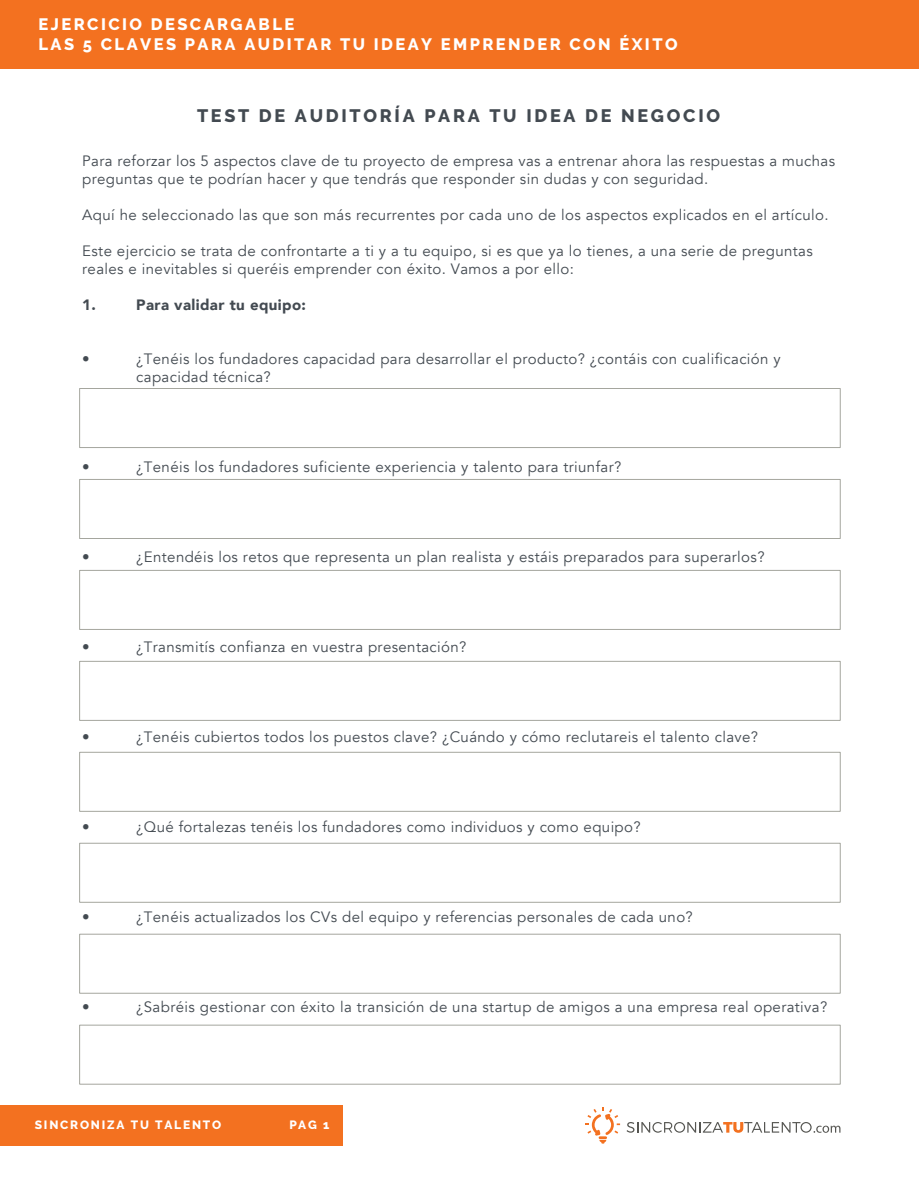
<style>
.page{position:relative;width:919px;height:1188px;background:#fff}
.page>*{position:absolute;margin:0;border:0;box-sizing:border-box;transform-origin:0 0}
.t1{font:800 18px "Raleway";letter-spacing:.15em;color:#434a51}
.t2{font:800 16.5px/19.8px "Raleway";letter-spacing:.145em;color:#fff}
.t3{font:15px/18px "Avenir";letter-spacing:.025em;color:#434a51}
.t4{font:900 15px "Avenir";letter-spacing:.025em;color:#434a51}
.t5{font:800 12px "Raleway";letter-spacing:.145em;color:#fff}
</style>
<div class="page">
<div style="left:1px;top:1105px;width:342px;height:41px;background:#f37120"></div>
<div style="left:1px;top:0;width:918px;height:69px;background:#f37120"></div>
<svg style="left:627px;top:1122px;width:213px;height:11px"></svg>
<svg style="left:586px;top:1107px;width:34px;height:37px"></svg>
<div style="left:79px;top:388px;width:761px;height:60px;border:1px solid #a5a69e"></div>
<div style="left:79px;top:479px;width:761px;height:60px;border:1px solid #a5a69e"></div>
<div style="left:79px;top:570px;width:761px;height:60px;border:1px solid #a5a69e"></div>
<div style="left:79px;top:661px;width:761px;height:60px;border:1px solid #a5a69e"></div>
<div style="left:79px;top:752px;width:761px;height:60px;border:1px solid #a5a69e"></div>
<div style="left:79px;top:843px;width:761px;height:59px;border:1px solid #a5a69e"></div>
<div style="left:79px;top:934px;width:761px;height:59px;border:1px solid #a5a69e"></div>
<div style="left:79px;top:1025px;width:761px;height:59px;border:1px solid #a5a69e"></div>
<p class="t2" style="left:39px;top:14px;width:640px">EJERCICIO DESCARGABLE<br>LAS 5 CLAVES PARA AUDITAR TU IDEAY EMPRENDER CON ÉXITO</p>
<p class="t1" style="left:197px;top:106px;width:524px">TEST DE AUDITORÍA PARA TU IDEA DE NEGOCIO</p>
<p class="t3" style="left:82px;top:152px;width:754px">Para reforzar los 5 aspectos clave de tu proyecto de empresa vas a entrenar ahora las respuestas a muchas preguntas que te podrían hacer y que tendrás que responder sin dudas y con seguridad.</p>
<p class="t3" style="left:82px;top:206px;width:748px">Aquí he seleccionado las que son más recurrentes por cada uno de los aspectos explicados en el artículo.</p>
<p class="t3" style="left:82px;top:242px;width:732px">Este ejercicio se trata de confrontarte a ti y a tu equipo, si es que ya lo tienes, a una serie de preguntas reales e inevitables si queréis emprender con éxito. Vamos a por ello:</p>
<p class="t4" style="left:82px;top:292px;width:15px">1.</p>
<p class="t4" style="left:136px;top:292px;width:171px">Para validar tu equipo:</p>
<p class="t3" style="left:82px;top:350px;width:9px">•</p>
<p class="t3" style="left:136px;top:350px;width:646px">¿Tenéis los fundadores capacidad para desarrollar el producto? ¿contáis con cualificación y capacidad técnica?</p>
<p class="t3" style="left:82px;top:458px;width:9px">•</p>
<p class="t3" style="left:136px;top:458px;width:487px">¿Tenéis los fundadores suficiente experiencia y talento para triunfar?</p>
<p class="t3" style="left:82px;top:548px;width:9px">•</p>
<p class="t3" style="left:136px;top:548px;width:630px">¿Entendéis los retos que representa un plan realista y estáis preparados para superarlos?</p>
<p class="t3" style="left:82px;top:638px;width:9px">•</p>
<p class="t3" style="left:136px;top:638px;width:332px">¿Transmitís confianza en vuestra presentación?</p>
<p class="t3" style="left:82px;top:728px;width:9px">•</p>
<p class="t3" style="left:136px;top:728px;width:623px">¿Tenéis cubiertos todos los puestos clave? ¿Cuándo y cómo reclutareis el talento clave?</p>
<p class="t3" style="left:82px;top:818px;width:9px">•</p>
<p class="t3" style="left:136px;top:818px;width:506px">¿Qué fortalezas tenéis los fundadores como individuos y como equipo?</p>
<p class="t3" style="left:82px;top:908px;width:9px">•</p>
<p class="t3" style="left:136px;top:908px;width:558px">¿Tenéis actualizados los CVs del equipo y referencias personales de cada uno?</p>
<p class="t3" style="left:82px;top:998px;width:9px">•</p>
<p class="t3" style="left:136px;top:998px;width:692px">¿Sabréis gestionar con éxito la transición de una startup de amigos a una empresa real operativa?</p>
<p class="t5" style="left:35px;top:1118px;width:188px">SINCRONIZA TU TALENTO</p>
<p class="t5" style="left:290px;top:1118px;width:41px">PAG 1</p>
</div>
